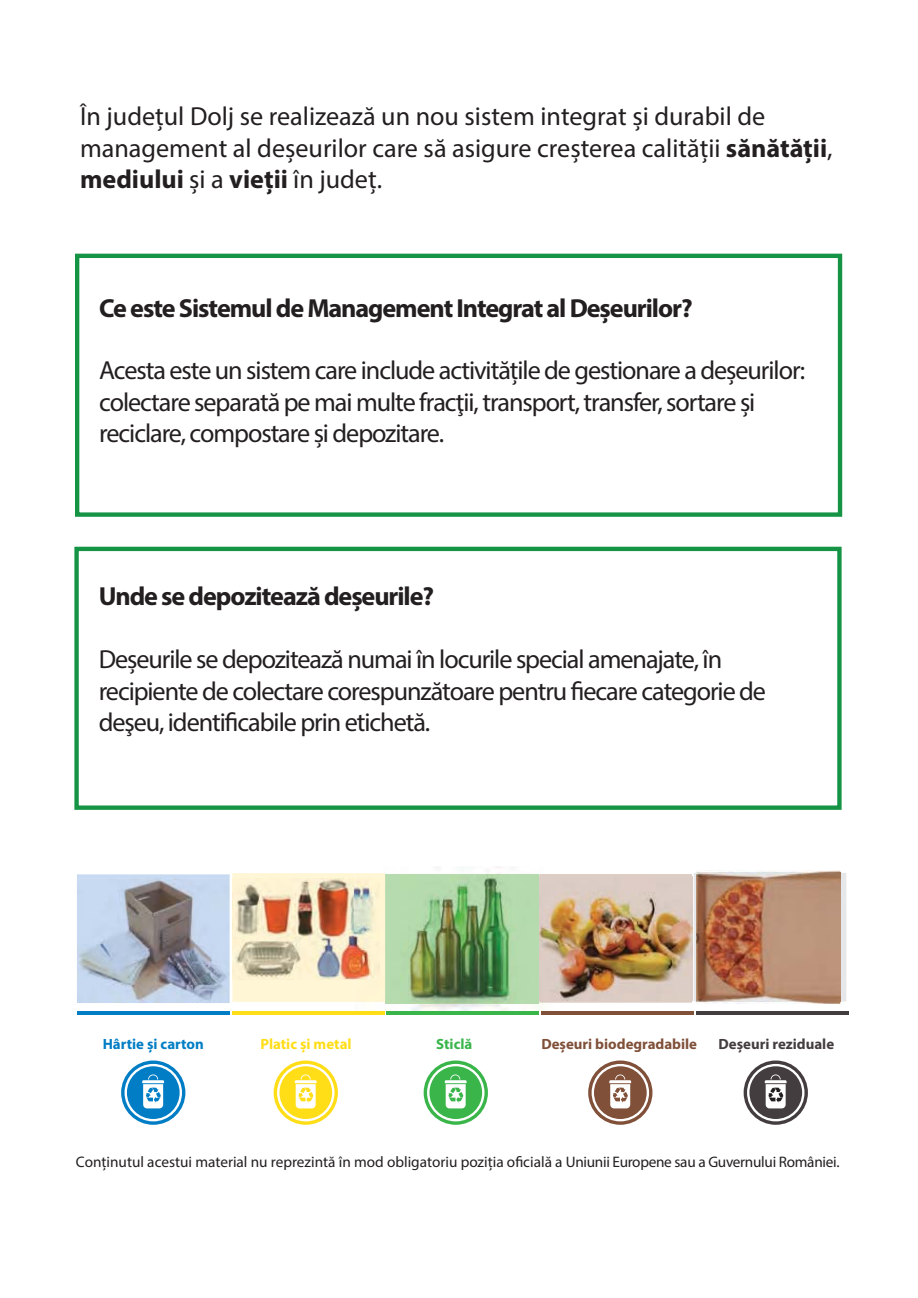
<style>
.page{position:relative;width:918px;height:1298px;background:#fff}
.page>*{position:absolute;margin:0;border:0;box-sizing:border-box;transform-origin:0 0}
.t1{font:26.2px/31.4px "Myriad Pro";letter-spacing:-.04em;color:#231f20}
.t2{font:26.2px/31.4px "Myriad Pro";color:#231f20}
.t3{font:700 26.2px "Myriad Pro";letter-spacing:-.04em;color:#231f20}
.t4{font:15.2px "Myriad Pro";color:#231f20}
.t5{font:700 14.8px "Myriad Pro";color:#805039}
.t6{font:700 14.8px "Myriad Pro";color:#443d3f}
.t7{font:700 14.8px "Myriad Pro";color:#007dc5}
.t8{font:700 14.8px "Myriad Pro";color:#ffdd17}
.t9{font:700 14.8px "Myriad Pro";color:#39b54a}
.s1{font-weight:700}
</style>
<div class="page">
<svg style="left:588px;top:1061px;width:64px;height:64px"></svg>
<svg style="left:424px;top:1061px;width:64px;height:64px"></svg>
<svg style="left:274px;top:1061px;width:64px;height:64px"></svg>
<svg style="left:744px;top:1061px;width:64px;height:64px"></svg>
<svg style="left:121px;top:1061px;width:64px;height:64px"></svg>
<img style="left:355px;top:873px;width:214px;height:130px">
<img style="left:540px;top:877px;width:29px;height:123px">
<hr style="left:77px;top:1011px;width:153px;height:4px;background:#007dc5">
<hr style="left:232px;top:1011px;width:152px;height:4px;background:#ffdd17">
<hr style="left:387px;top:1011px;width:152px;height:4px;background:#39b54a">
<hr style="left:541px;top:1011px;width:153px;height:4px;background:#805039">
<hr style="left:696px;top:1011px;width:153px;height:4px;background:#443d3f">
<svg style="left:74px;top:253px;width:769px;height:557px"></svg>
<img style="left:696px;top:870px;width:144px;height:134px">
<svg style="left:77px;top:873px;width:278px;height:130px;background:#b7bec6"></svg>
<img style="left:232px;top:878px;width:148px;height:102px">
<img style="left:569px;top:873px;width:277px;height:130px">
<img style="left:696px;top:873px;width:144px;height:128px">
<p class="t2" style="left:80px;top:103px;width:754px">În județul Dolj se realizează un nou sistem integrat și durabil de management al deșeurilor care să asigure creșterea calității <span class="s1">sănătății</span>, <span class="s1">mediului</span> și a <span class="s1">vieții</span> în județ.</p>
<p class="t3" style="left:99px;top:298px;width:595px">Ce este Sistemul de Management Integrat al Deșeurilor?</p>
<p class="t1" style="left:99px;top:357px;width:707px">Acesta este un sistem care include activitățile de gestionare a deșeurilor: colectare separată pe mai multe fracţii, transport, transfer, sortare și reciclare, compostare și depozitare.</p>
<p class="t3" style="left:99px;top:587px;width:337px">Unde se depozitează deșeurile?</p>
<p class="t1" style="left:99px;top:645px;width:669px">Deșeurile se depozitează numai în locurile special amenajate, în recipiente de colectare corespunzătoare pentru fiecare categorie de deşeu, identificabile prin etichetă.</p>
<p class="t7" style="left:103px;top:1038px;width:103px">Hârtie și carton</p>
<p class="t8" style="left:260px;top:1038px;width:93px">Platic și metal</p>
<p class="t9" style="left:436px;top:1038px;width:38px">Sticlă</p>
<p class="t5" style="left:541px;top:1038px;width:157px">Deșeuri biodegradabile</p>
<p class="t6" style="left:719px;top:1038px;width:117px">Deșeuri reziduale</p>
<p class="t4" style="left:76px;top:1156px;width:765px">Conținutul acestui material nu reprezintă în mod obligatoriu poziția oficială a Uniunii Europene sau a Guvernului României.</p>
</div>
